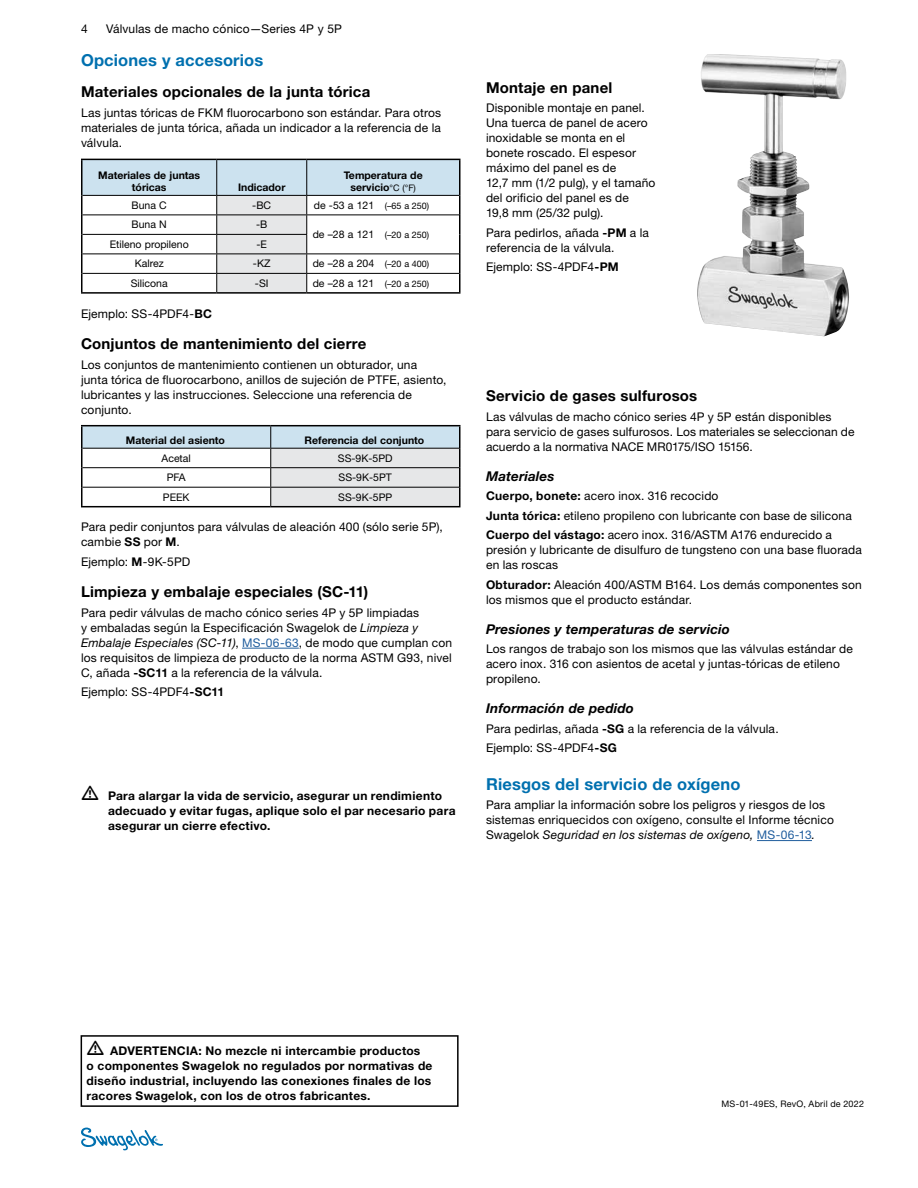
<style>
.page{position:relative;width:918px;height:1188px;background:#fff}
.page>*{position:absolute;margin:0;border:0;box-sizing:border-box;transform-origin:0 0}
.section_hd{font:700 16.5px "Helvetica Neue LT Std";letter-spacing:.01em;color:#0070af}
.subhd{font:700 15px "Helvetica Neue LT Std";letter-spacing:.015em;color:#000}
.subhd2{font:italic 700 13.5px "Helvetica Neue LT Std";letter-spacing:.01em;color:#000}
.BC{font:12px/15px "Helvetica Neue LT Std";letter-spacing:.015em;color:#000}
.caution{font:700 12px/15px "Helvetica Neue LT Std";letter-spacing:.02em;color:#000}
.table_bc{font:10.5px "Helvetica Neue LT Std";color:#000}
.table_hd{font:700 10.5px "Helvetica Neue LT Std";color:#000}
.credits{font:9px "Helvetica Neue LT Std";letter-spacing:.02em;color:#000}
.s1{font-weight:400;font-size:9px}
.s2{font-size:9px}
.s3{font-weight:700}
.s4{font-style:italic}
.s5{color:#215e9e}
</style>
<div class="page">
<svg style="left:81px;top:1128px;width:82px;height:22px"></svg>
<hr style="left:242px;top:648px;width:57px;height:1px;background:#215e9e">
<svg style="left:81px;top:159px;width:379px;height:133px"></svg>
<hr style="left:81px;top:292px;width:136px;height:2px;background:#000">
<hr style="left:217px;top:292px;width:90px;height:2px;background:#000">
<hr style="left:307px;top:292px;width:153px;height:2px;background:#000">
<hr style="left:81px;top:425px;width:190px;height:1px;background:#000">
<hr style="left:271px;top:425px;width:189px;height:1px;background:#000">
<svg style="left:81px;top:426px;width:379px;height:81px"></svg>
<hr style="left:82px;top:487px;width:189px;height:1px;background:#000">
<hr style="left:757px;top:840px;width:55px;height:1px;background:#215e9e">
<img style="left:697px;top:54px;width:152px;height:282px">
<div style="left:81px;top:1035px;width:378px;height:72px;border:2px solid #000"></div>
<p class="BC" style="left:81px;top:22px;width:8px">4</p>
<p class="BC" style="left:106px;top:22px;width:237px">Válvulas de macho cónico—Series 4P y 5P</p>
<p class="section_hd" style="left:81px;top:50px;width:184px">Opciones y accesorios</p>
<p class="subhd" style="left:81px;top:83px;width:291px">Materiales opcionales de la junta tórica</p>
<p class="BC" style="left:81px;top:105px;width:362px;text-align:justify">Las juntas tóricas de FKM fluorocarbono son estándar. Para otros materiales de junta tórica, añada un indicador a la referencia de la válvula.</p>
<p class="table_hd" style="left:98px;top:169px;width:104px">Materiales de juntas</p>
<p class="table_hd" style="left:132px;top:181px;width:36px">tóricas</p>
<p class="table_hd" style="left:238px;top:181px;width:49px">Indicador</p>
<p class="table_hd" style="left:344px;top:169px;width:81px">Temperatura de</p>
<p class="table_hd" style="left:351px;top:181px;width:67px">servicio<span class="s1">°C (°F)</span></p>
<p class="table_bc" style="left:132px;top:199px;width:37px">Buna C</p>
<p class="table_bc" style="left:252px;top:199px;width:20px">-BC</p>
<p class="table_bc" style="left:314px;top:199px;width:117px">de -53 a 121 <span class="s2">(–65 a 250)</span></p>
<p class="table_bc" style="left:132px;top:218px;width:37px">Buna N</p>
<p class="table_bc" style="left:256px;top:218px;width:13px">-B</p>
<p class="table_bc" style="left:313px;top:228px;width:118px">de –28 a 121 <span class="s2">(–20 a 250)</span></p>
<p class="table_bc" style="left:110px;top:238px;width:81px">Etileno propileno</p>
<p class="table_bc" style="left:257px;top:238px;width:12px">-E</p>
<p class="table_bc" style="left:135px;top:257px;width:30px">Kalrez</p>
<p class="table_bc" style="left:253px;top:257px;width:19px">-KZ</p>
<p class="table_bc" style="left:313px;top:257px;width:118px">de –28 a 204 <span class="s2">(–20 a 400)</span></p>
<p class="table_bc" style="left:131px;top:277px;width:38px">Silicona</p>
<p class="table_bc" style="left:255px;top:277px;width:15px">-SI</p>
<p class="table_bc" style="left:313px;top:277px;width:118px">de –28 a 121 <span class="s2">(–20 a 250)</span></p>
<p class="BC" style="left:81px;top:306px;width:133px">Ejemplo: SS-4PDF4-<span class="s3">BC</span></p>
<p class="subhd" style="left:81px;top:335px;width:287px">Conjuntos de mantenimiento del cierre</p>
<p class="BC" style="left:81px;top:357px;width:367px">Los conjuntos de mantenimiento contienen un obturador, una junta tórica de fluorocarbono, anillos de sujeción de PTFE, asiento, lubricantes y las instrucciones. Seleccione una referencia de conjunto.</p>
<p class="table_hd" style="left:126px;top:433px;width:101px">Material del asiento</p>
<p class="table_hd" style="left:305px;top:433px;width:121px">Referencia del conjunto</p>
<p class="table_bc" style="left:162px;top:452px;width:31px">Acetal</p>
<p class="table_bc" style="left:338px;top:452px;width:56px">SS-9K-5PD</p>
<p class="table_bc" style="left:167px;top:471px;width:21px">PFA</p>
<p class="table_bc" style="left:339px;top:471px;width:55px">SS-9K-5PT</p>
<p class="table_bc" style="left:163px;top:491px;width:28px">PEEK</p>
<p class="table_bc" style="left:338px;top:491px;width:56px">SS-9K-5PP</p>
<p class="BC" style="left:81px;top:520px;width:363px">Para pedir conjuntos para válvulas de aleación 400 (sólo serie 5P), cambie <span class="s3">SS</span> por <span class="s3">M</span>.</p>
<p class="BC" style="left:81px;top:554px;width:111px">Ejemplo: <span class="s3">M</span>-9K-5PD</p>
<p class="subhd" style="left:81px;top:583px;width:289px">Limpieza y embalaje especiales (SC-11)</p>
<p class="BC" style="left:81px;top:605px;width:373px">Para pedir válvulas de macho cónico series 4P y 5P limpiadas<br>y embaladas según la Especificación Swagelok de <span class="s4">Limpieza y Embalaje Especiales (SC-11)</span>, <span class="s5">MS-06-63</span>, de modo que cumplan con los requisitos de limpieza de producto de la norma ASTM G93, nivel C, añada <span class="s3">-SC11</span> a la referencia de la válvula.</p>
<p class="BC" style="left:81px;top:685px;width:145px">Ejemplo: SS-4PDF4<span class="s3">-SC11</span></p>
<p class="caution" style="left:108px;top:788px;width:349px;text-indent:-27px">• Para alargar la vida de servicio, asegurar un rendimiento adecuado y evitar fugas, aplique solo el par necesario para asegurar un cierre efectivo.</p>
<p class="subhd" style="left:486px;top:78px;width:128px">Montaje en panel</p>
<p class="BC" style="left:486px;top:101px;width:171px">Disponible montaje en panel.<br>Una tuerca de panel de acero inoxidable se monta en el bonete roscado. El espesor máximo del panel es de<br>12,7 mm (1/2 pulg), y el tamaño del orificio del panel es de<br>19,8 mm (25/32 pulg).</p>
<p class="BC" style="left:486px;top:225px;width:164px">Para pedirlos, añada <span class="s3">-PM</span> a la referencia de la válvula.</p>
<p class="BC" style="left:486px;top:260px;width:134px">Ejemplo: SS-4PDF4<span class="s3">-PM</span></p>
<p class="subhd" style="left:486px;top:387px;width:213px">Servicio de gases sulfurosos</p>
<p class="BC" style="left:486px;top:409px;width:370px">Las válvulas de macho cónico series 4P y 5P están disponibles para servicio de gases sulfurosos. Los materiales se seleccionan de acuerdo a la normativa NACE MR0175/ISO 15156.</p>
<p class="subhd2" style="left:486px;top:468px;width:70px">Materiales</p>
<p class="BC" style="left:486px;top:488px;width:234px"><span class="s3">Cuerpo, bonete:</span> acero inox. 316 recocido</p>
<p class="BC" style="left:486px;top:508px;width:367px"><span class="s3">Junta tórica:</span> etileno propileno con lubricante con base de silicona</p>
<p class="BC" style="left:486px;top:527px;width:377px"><span class="s3">Cuerpo del vástago:</span> acero inox. 316/ASTM A176 endurecido a presión y lubricante de disulfuro de tungsteno con una base fluorada en las roscas</p>
<p class="BC" style="left:486px;top:577px;width:377px"><span class="s3">Obturador:</span> Aleación 400/ASTM B164. Los demás componentes son los mismos que el producto estándar.</p>
<p class="subhd2" style="left:486px;top:621px;width:245px">Presiones y temperaturas de servicio</p>
<p class="BC" style="left:486px;top:641px;width:368px">Los rangos de trabajo son los mismos que las válvulas estándar de acero inox. 316 con asientos de acetal y juntas-tóricas de etileno propileno.</p>
<p class="subhd2" style="left:486px;top:700px;width:149px">Información de pedido</p>
<p class="BC" style="left:486px;top:721px;width:294px">Para pedirlas, añada <span class="s3">-SG</span> a la referencia de la válvula.</p>
<p class="BC" style="left:486px;top:740px;width:132px">Ejemplo: SS-4PDF4<span class="s3">-SG</span></p>
<p class="section_hd" style="left:486px;top:774px;width:256px">Riesgos del servicio de oxígeno</p>
<p class="BC" style="left:486px;top:797px;width:349px">Para ampliar la información sobre los peligros y riesgos de los sistemas enriquecidos con oxígeno, consulte el Informe técnico<br>Swagelok <span class="s4">Seguridad en los sistemas de oxígeno,</span> <span class="s5">MS-06-13</span><span class="s4">.</span></p>
<p class="caution" style="left:87px;top:1043px;width:347px">• ADVERTENCIA: No mezcle ni intercambie productos<br>o componentes Swagelok no regulados por normativas de diseño industrial, incluyendo las conexiones finales de los racores Swagelok, con los de otros fabricantes.</p>
<p class="credits" style="left:722px;top:1098px;width:144px">MS-01-49ES, RevO, Abril de 2022</p>
</div>
